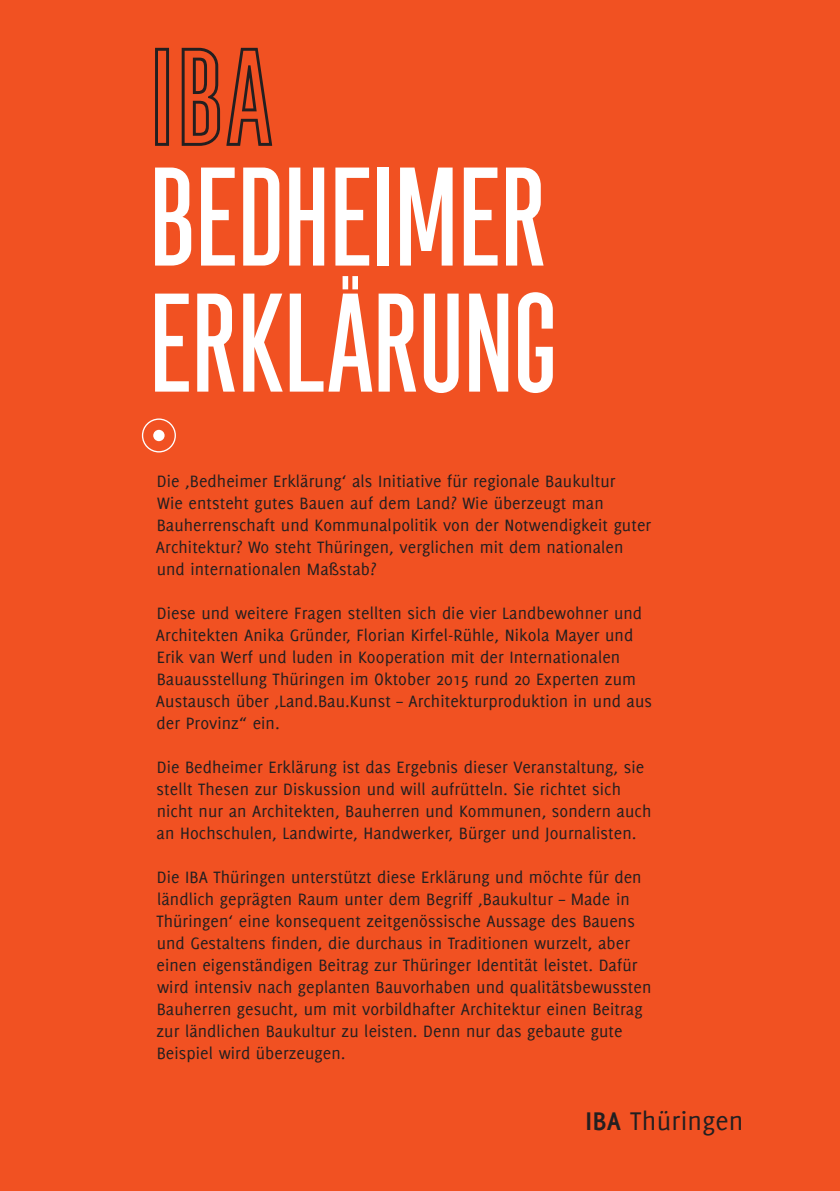
<style>
.page{position:relative;width:840px;height:1191px;background:#fff}
.page>*{position:absolute;margin:0;border:0;box-sizing:border-box;transform-origin:0 0}
.t1{font:140px/126px "IBA Grotesque Solid";letter-spacing:-.02em;color:#fff}
.t2{font:140px "IBA Grotesque Outline";color:#231f20}
.t3{font:28px "Delicious";letter-spacing:.01em;color:#231f20}
.t4{font:18px/22px "Delicious";letter-spacing:.005em;color:#231f20}
.s1{font-weight:700}
</style>
<div class="page">
<div style="left:0;top:0;width:839px;height:1191px;background:#f15122"></div>
<svg style="left:142px;top:418px;width:34px;height:34px"></svg>
<h1 class="t2" style="left:148px;top:28px;width:128px">IBA</h1>
<h1 class="t1" style="left:148px;top:152px;width:411px">BEDHEIMER<br>ERKLÄRUNG</h1>
<p class="t4" style="left:156px;top:469px;width:496px">Die ‚Bedheimer Erklärung‘ als Initiative für regionale Baukultur<br>Wie entsteht gutes Bauen auf dem Land? Wie überzeugt man Bauherrenschaft und Kommunalpolitik von der Notwendigkeit guter Architektur? Wo steht Thüringen, verglichen mit dem nationalen und internationalen Maßstab?</p>
<p class="t4" style="left:156px;top:601px;width:497px">Diese und weitere Fragen stellten sich die vier Landbewohner und Architekten Anika Gründer, Florian Kirfel-Rühle, Nikola Mayer und Erik van Werf und luden in Kooperation mit der Internationalen Bauausstellung Thüringen im Oktober 2015 rund 20 Experten zum Austausch über ‚Land.Bau.Kunst – Architekturproduktion in und aus der Provinz“ ein.</p>
<p class="t4" style="left:156px;top:755px;width:496px">Die Bedheimer Erklärung ist das Ergebnis dieser Veranstaltung, sie stellt Thesen zur Diskussion und will aufrütteln. Sie richtet sich nicht nur an Architekten, Bauherren und Kommunen, sondern auch an Hochschulen, Landwirte, Handwerker, Bürger und Journalisten.</p>
<p class="t4" style="left:156px;top:865px;width:496px">Die IBA Thüringen unterstützt diese Erklärung und möchte für den ländlich geprägten Raum unter dem Begriff ‚Baukultur – Made in Thüringen‘ eine konsequent zeitgenössische Aussage des Bauens und Gestaltens finden, die durchaus in Traditionen wurzelt, aber einen eigenständigen Beitrag zur Thüringer Identität leistet. Dafür wird intensiv nach geplanten Bauvorhaben und qualitätsbewussten Bauherren gesucht, um mit vorbildhafter Architektur einen Beitrag zur ländlichen Baukultur zu leisten. Denn nur das gebaute gute Beispiel wird überzeugen.</p>
<h2 class="t3" style="left:585px;top:1105px;width:159px"><span class="s1">IBA</span> Thüringen</h2>
</div>
